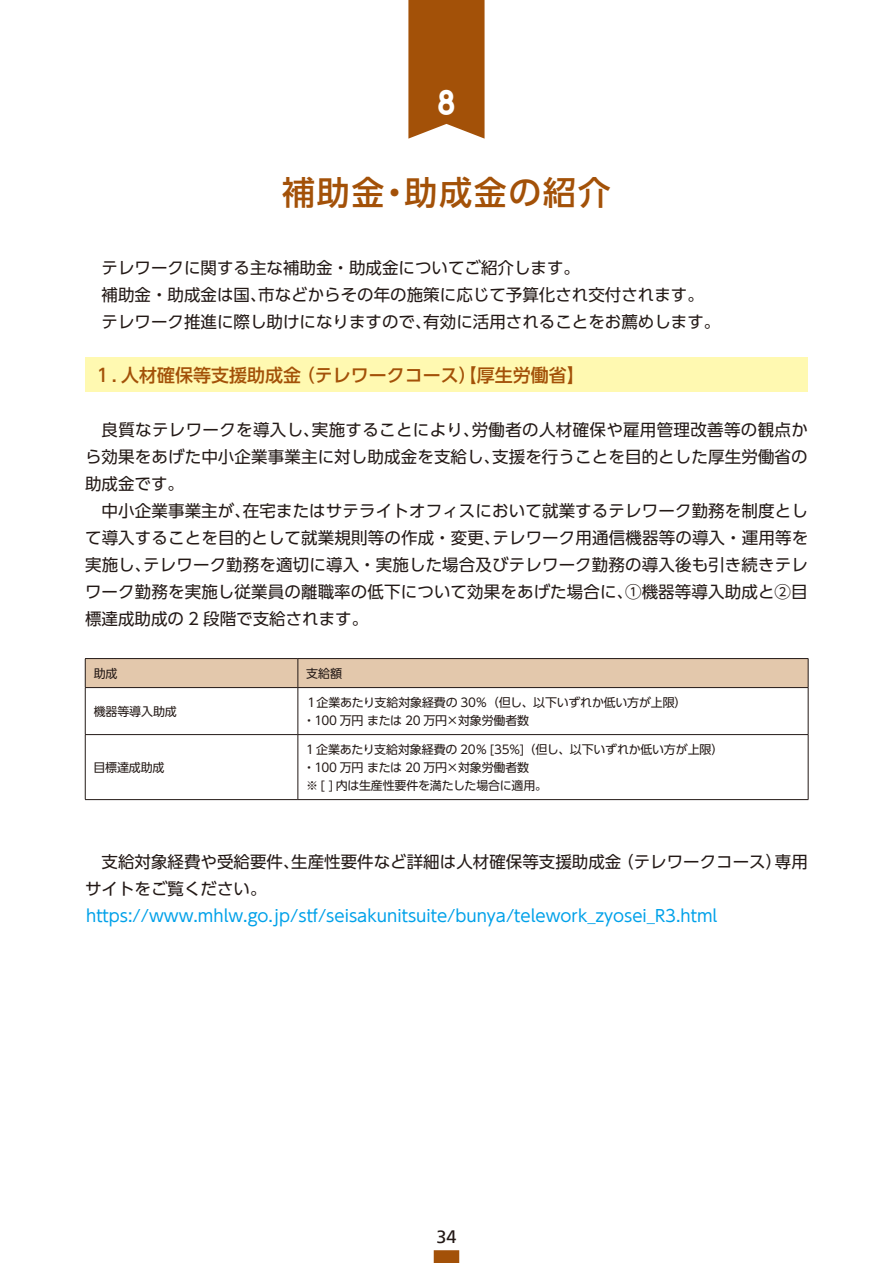
<style>
.page{position:relative;width:893px;height:1263px;background:#fff}
.page>*{position:absolute;margin:0;border:0;box-sizing:border-box;transform-origin:0 0}
.t1{font:36px "Comodo";color:#fff}
.t2{font:500 33px "UD Shin Go Pro";letter-spacing:.05em;color:#a35108}
.t3{font:500 18px "UD Shin Go Pro";color:#a35108}
.t4{font:18px "Frutiger LT";color:#231916}
.t5{font:16.5px/27px "UD Shin Go Pro";color:#231916}
.t6{font:16.5px "UD Shin Go Pro";color:#00a1e9}
.t7{font:12px/18px "UD Shin Go Pro";letter-spacing:-.02em;color:#231916}
</style>
<div class="page">
<div style="left:434px;top:1250px;width:25px;height:13px;background:#a35108"></div>
<div style="left:85px;top:358px;width:723px;height:34px;background:#fff9b1"></div>
<svg style="left:85px;top:658px;width:724px;height:29px"></svg>
<hr style="left:85px;top:687px;width:213px;height:1px;background:#231916">
<hr style="left:85px;top:688px;width:1px;height:46px;background:#231916">
<hr style="left:298px;top:687px;width:510px;height:1px;background:#231916">
<hr style="left:298px;top:688px;width:1px;height:46px;background:#231916">
<hr style="left:808px;top:688px;width:1px;height:46px;background:#231916">
<hr style="left:298px;top:735px;width:1px;height:64px;background:#231916">
<hr style="left:85px;top:734px;width:213px;height:1px;background:#231916">
<hr style="left:85px;top:735px;width:1px;height:64px;background:#231916">
<hr style="left:298px;top:734px;width:510px;height:1px;background:#231916">
<hr style="left:808px;top:735px;width:1px;height:64px;background:#231916">
<hr style="left:85px;top:799px;width:213px;height:1px;background:#231916">
<hr style="left:298px;top:799px;width:510px;height:1px;background:#231916">
<svg style="left:408px;top:0;width:77px;height:139px"></svg>
<h1 class="t1" style="left:436px;top:78px;width:23px">8</h1>
<h2 class="t2" style="left:282px;top:166px;width:330px">補助金・助成金の紹介</h2>
<p class="t5" style="left:102px;top:254px;width:620px">テレワークに関する主な補助金・助成金についてご紹介します。<br>補助金・助成金は国、市などからその年の施策に応じて予算化され交付されます。テレワーク推進に際し助けになりますので、有効に活用されることをお薦めします。</p>
<p class="t3" style="left:94px;top:361px;width:493px">１. 人材確保等支援助成金（テレワークコース）【厚生労働省】</p>
<p class="t5" style="left:85px;top:416px;width:724px;text-align:justify;text-indent:16px">良質なテレワークを導入し、実施することにより、労働者の人材確保や雇用管理改善等の観点から効果をあげた中小企業事業主に対し助成金を支給し、支援を行うことを目的とした厚生労働省の助成金です。</p>
<p class="t5" style="left:85px;top:497px;width:725px;text-align:justify;text-indent:16px">中小企業事業主が、在宅またはサテライトオフィスにおいて就業するテレワーク勤務を制度として導入することを目的として就業規則等の作成・変更、テレワーク用通信機器等の導入・運用等を実施し、テレワーク勤務を適切に導入・実施した場合及びテレワーク勤務の導入後も引き続きテレワーク勤務を実施し従業員の離職率の低下について効果をあげた場合に、①機器等導入助成と②目標達成助成の 2 段階で支給されます。</p>
<p class="t7" style="left:94px;top:664px;width:25px">助成</p>
<p class="t7" style="left:306px;top:664px;width:37px">支給額</p>
<p class="t7" style="left:94px;top:702px;width:85px">機器等導入助成</p>
<p class="t7" style="left:303px;top:693px;width:385px">１企業あたり支給対象経費の 30％（但し、以下いずれか低い方が上限）・100 万円 または 20 万円×対象労働者数</p>
<p class="t7" style="left:93px;top:758px;width:73px">目標達成助成</p>
<p class="t7" style="left:303px;top:740px;width:422px">1 企業あたり支給対象経費の 20％ [35%]（但し、以下いずれか低い方が上限）・100 万円 または 20 万円×対象労働者数<br>※ [ ] 内は生産性要件を満たした場合に適用。</p>
<p class="t5" style="left:85px;top:848px;width:724px;text-indent:16px">支給対象経費や受給要件、生産性要件など詳細は人材確保等支援助成金（テレワークコース）専用サイトをご覧ください。</p>
<p class="t6" style="left:86px;top:902px;width:633px">https://www.mhlw.go.jp/stf/seisakunitsuite/bunya/telework_zyosei_R3.html</p>
<p class="t4" style="left:436px;top:1226px;width:22px">34</p>
</div>
